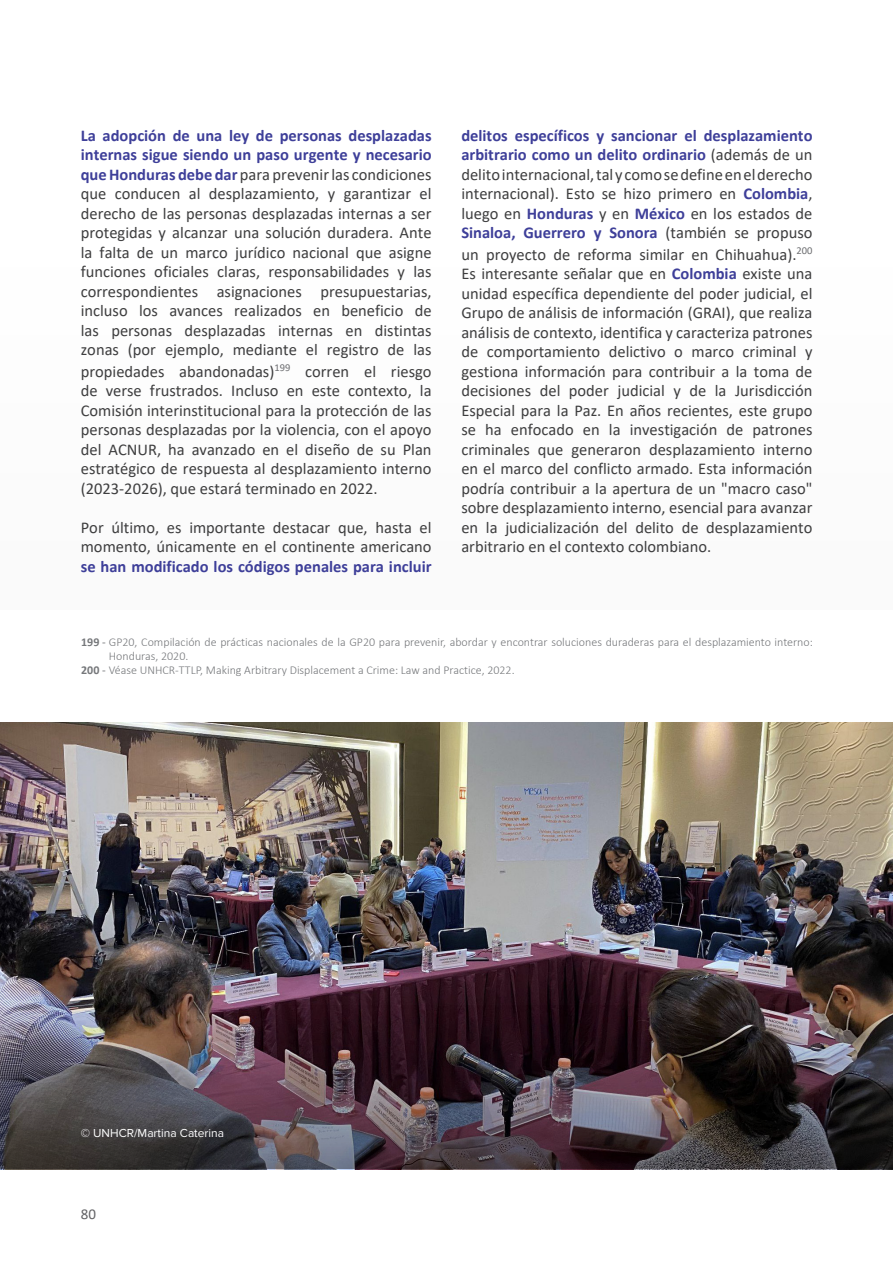
<style>
.page{position:relative;width:893px;height:1263px;background:#fff}
.page>*{position:absolute;margin:0;border:0;box-sizing:border-box;transform-origin:0 0}
.t1{font:16.5px/19.5px "Calibri";color:#3e3e3f;text-align:justify}
.t2{font:15px "Calibri";color:#636366}
.footnote{font:300 12px/14.4px "Calibri";color:#76787b}
.t3{font:12px "Proxima Nova";color:#fff}
.s1{font-weight:700;color:#3e3f99}
.s2{font-weight:700}
.s3{font-weight:400}
</style>
<div class="page">
<div style="left:0;top:267px;width:893px;height:342px;background:#fafafa"></div>
<img style="left:0;top:723px;width:893px;height:280px">
<img style="left:0;top:1003px;width:893px;height:166px">
<p class="t1" style="left:81px;top:125px;width:352px"><span class="s1">La adopción de una ley de personas desplazadas internas sigue siendo un paso urgente y necesario que Honduras debe dar</span> para prevenir las condiciones que conducen al desplazamiento, y garantizar el derecho de las personas desplazadas internas a ser protegidas y alcanzar una solución duradera. Ante la falta de un marco jurídico nacional que asigne funciones oficiales claras, responsabilidades y las correspondientes asignaciones presupuestarias, incluso los avances realizados en beneficio de las personas desplazadas internas en distintas zonas (por ejemplo, mediante el registro de las</p>
<p class="t1" style="left:81px;top:361px;width:352px">propiedades abandonadas)<sup>199</sup> corren el riesgo de verse frustrados. Incluso en este contexto, la Comisión interinstitucional para la protección de las personas desplazadas por la violencia, con el apoyo del ACNUR, ha avanzado en el diseño de su Plan estratégico de respuesta al desplazamiento interno (2023-2026), que estará terminado en 2022.</p>
<p class="t1" style="left:81px;top:517px;width:352px">Por último, es importante destacar que, hasta el momento, únicamente en el continente americano <span class="s1">se han modificado los códigos penales para incluir</span></p>
<p class="t1" style="left:461px;top:125px;width:353px"><span class="s1">delitos específicos y sancionar el desplazamiento arbitrario como un delito ordinario</span> (además de un delito internacional, tal y como se define en el derecho internacional). Esto se hizo primero en <span class="s1">Colombia</span>, luego en <span class="s1">Honduras</span> y en <span class="s1">México</span> en los estados de <span class="s1">Sinaloa, Guerrero y Sonora</span> (también se propuso</p>
<p class="t1" style="left:461px;top:244px;width:353px">un proyecto de reforma similar en Chihuahua).<sup>200<br></sup>Es interesante señalar que en <span class="s1">Colombia</span> existe una unidad específica dependiente del poder judicial, el Grupo de análisis de información (GRAI), que realiza análisis de contexto, identifica y caracteriza patrones de comportamiento delictivo o marco criminal y gestiona información para contribuir a la toma de decisiones del poder judicial y de la Jurisdicción Especial para la Paz. En años recientes, este grupo se ha enfocado en la investigación de patrones criminales que generaron desplazamiento interno en el marco del conflicto armado. Esta información podría contribuir a la apertura de un "macro caso" sobre desplazamiento interno, esencial para avanzar en la judicialización del delito de desplazamiento arbitrario en el contexto colombiano.</p>
<p class="footnote" style="left:109px;top:634px;width:706px;text-indent:-28px"><span class="s2">199</span> <span class="s3">-</span> GP20, Compilación de prácticas nacionales de la GP20 para prevenir, abordar y encontrar soluciones duraderas para el desplazamiento interno:<br>Honduras, 2020.</p>
<p class="footnote" style="left:81px;top:663px;width:435px"><span class="s2">200</span> <span class="s3">-</span> Véase UNHCR-TTLP, Making Arbitrary Displacement a Crime: Law and Practice, 2022.</p>
<p class="t3" style="left:81px;top:1126px;width:145px">© UNHCR/Martina Caterina</p>
<p class="t2" style="left:81px;top:1203px;width:17px">80</p>
</div>
